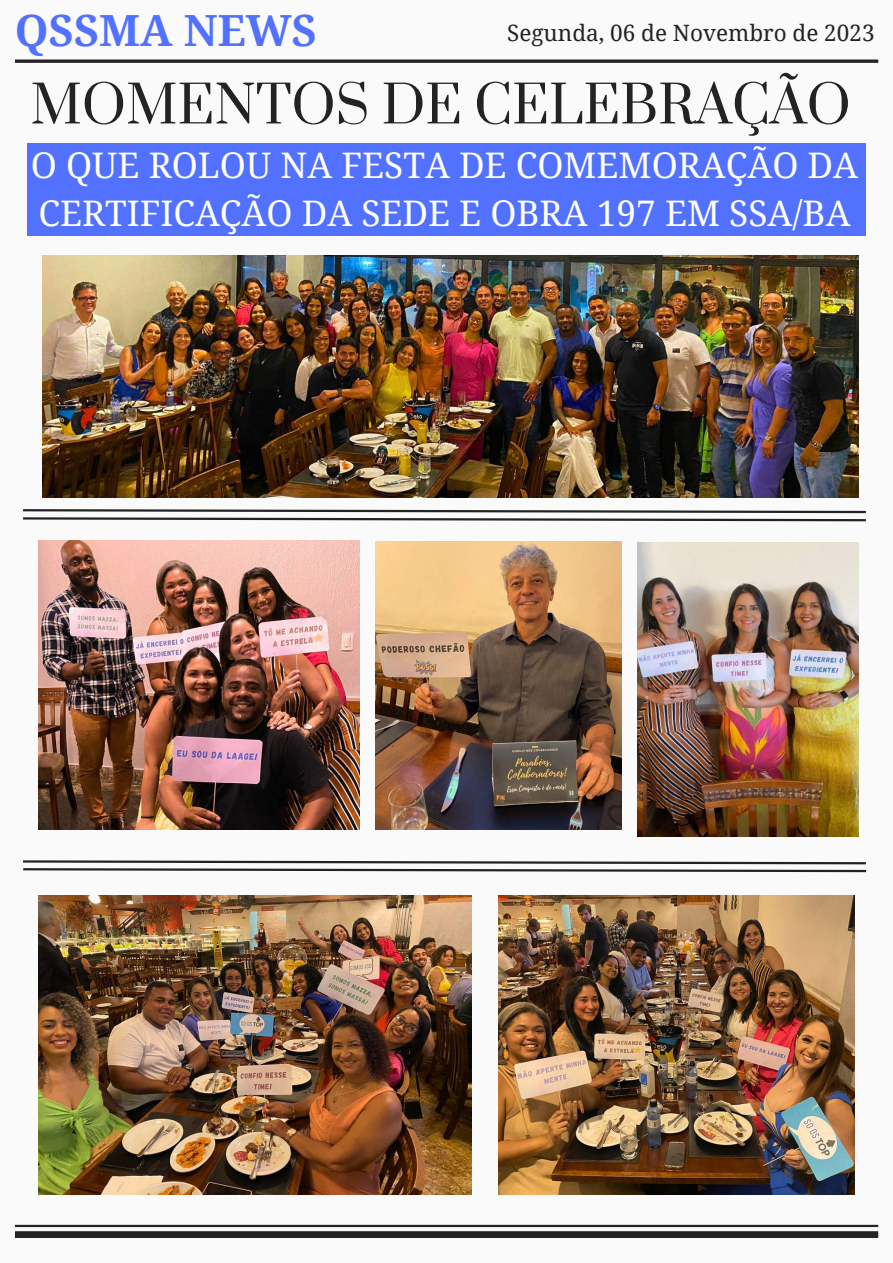
<style>
.page{position:relative;width:893px;height:1263px;background:#fafafa}
.page>*{position:absolute;margin:0;border:0;box-sizing:border-box;transform-origin:0 0}
.t1{font:51px "Prata";color:#242323}
.t2{font:700 43.05px "Droid Serif";color:#5271ff}
.t3{font:35.25px/48.9px "Droid Serif";color:#fff}
.t4{font:22.5px "Droid Serif";color:#242323}
</style>
<div class="page">
<img style="left:42px;top:256px;width:816px;height:241px">
<div style="left:15px;top:1231px;width:863px;height:7px;background:#242323"></div>
<hr style="left:15px;top:1225px;width:863px;height:2px;background:#242323">
<svg style="left:15px;top:59px;width:863px;height:4px;background:#444"></svg>
<div style="left:27px;top:144px;width:839px;height:92px;background:#5271ff"></div>
<img style="left:38px;top:895px;width:434px;height:299px">
<img style="left:38px;top:541px;width:321px;height:288px">
<img style="left:375px;top:542px;width:246px;height:288px">
<img style="left:498px;top:895px;width:356px;height:299px">
<svg style="left:23px;top:860px;width:844px;height:13px"></svg>
<svg style="left:23px;top:509px;width:843px;height:13px"></svg>
<img style="left:637px;top:542px;width:221px;height:295px">
<p class="t2" style="left:15px;top:6px;width:303px">QSSMA NEWS</p>
<p class="t4" style="left:507px;top:20px;width:369px">Segunda, 06 de Novembro de 2023</p>
<h1 class="t1" style="left:30px;top:73px;width:822px">MOMENTOS DE CELEBRAÇÃO</h1>
<p class="t3" style="left:31px;top:141px;width:829px">O QUE ROLOU NA FESTA DE COMEMORAÇÃO DA<br>CERTIFICAÇÃO DA SEDE E OBRA 197 EM SSA/BA</p>
</div>
